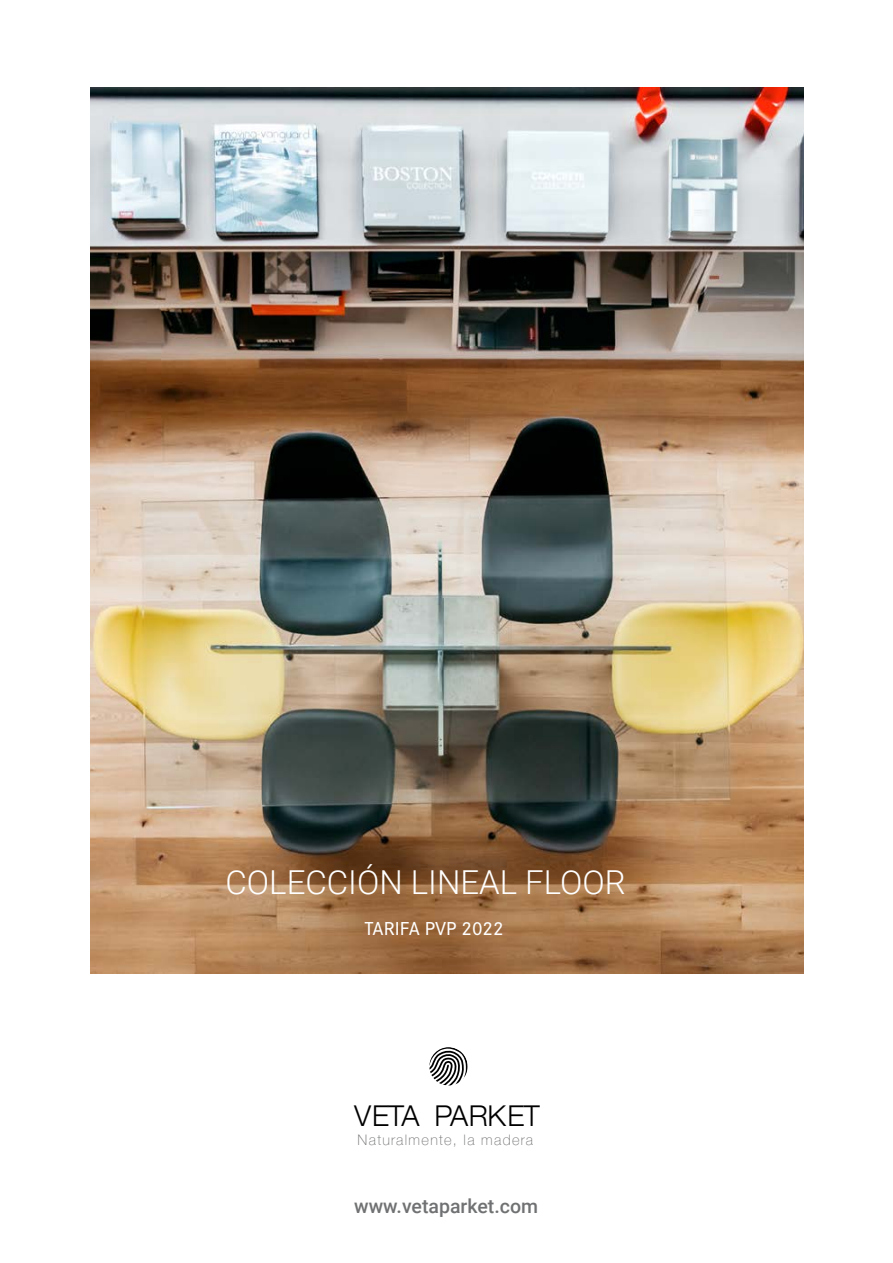
<style>
.page{position:relative;width:893px;height:1263px;background:#fff}
.page>*{position:absolute;margin:0;border:0;box-sizing:border-box;transform-origin:0 0}
.t1{font:300 33px "Roboto";color:#fff}
.t2{font:300 28.65px "Helvetica Neue";letter-spacing:-.015em;color:#000}
.t3{font:500 19.5px "Roboto";color:#707172}
.t4{font:500 19.5px "Corporate S";color:#fff}
.t5{font:100 14.55px "Helvetica Neue";letter-spacing:.09em;color:#707172}
</style>
<div class="page">
<img style="left:91px;top:87px;width:713px;height:887px">
<svg style="left:430px;top:1048px;width:37px;height:37px"></svg>
<div style="left:425px;top:1043px;width:47px;height:47px;border:4px solid #fff;border-radius:50%"></div>
<h1 class="t1" style="left:226px;top:859px;width:402px">COLECCIÓN LINEAL FLOOR</h1>
<h3 class="t4" style="left:365px;top:918px;width:141px">TARIFA PVP 2022</h3>
<h2 class="t2" style="left:354px;top:1092px;width:187px">VETA PARKET</h2>
<p class="t5" style="left:358px;top:1129px;width:177px">Naturalmente, la madera</p>
<h3 class="t3" style="left:354px;top:1192px;width:185px">www.vetaparket.com</h3>
</div>
